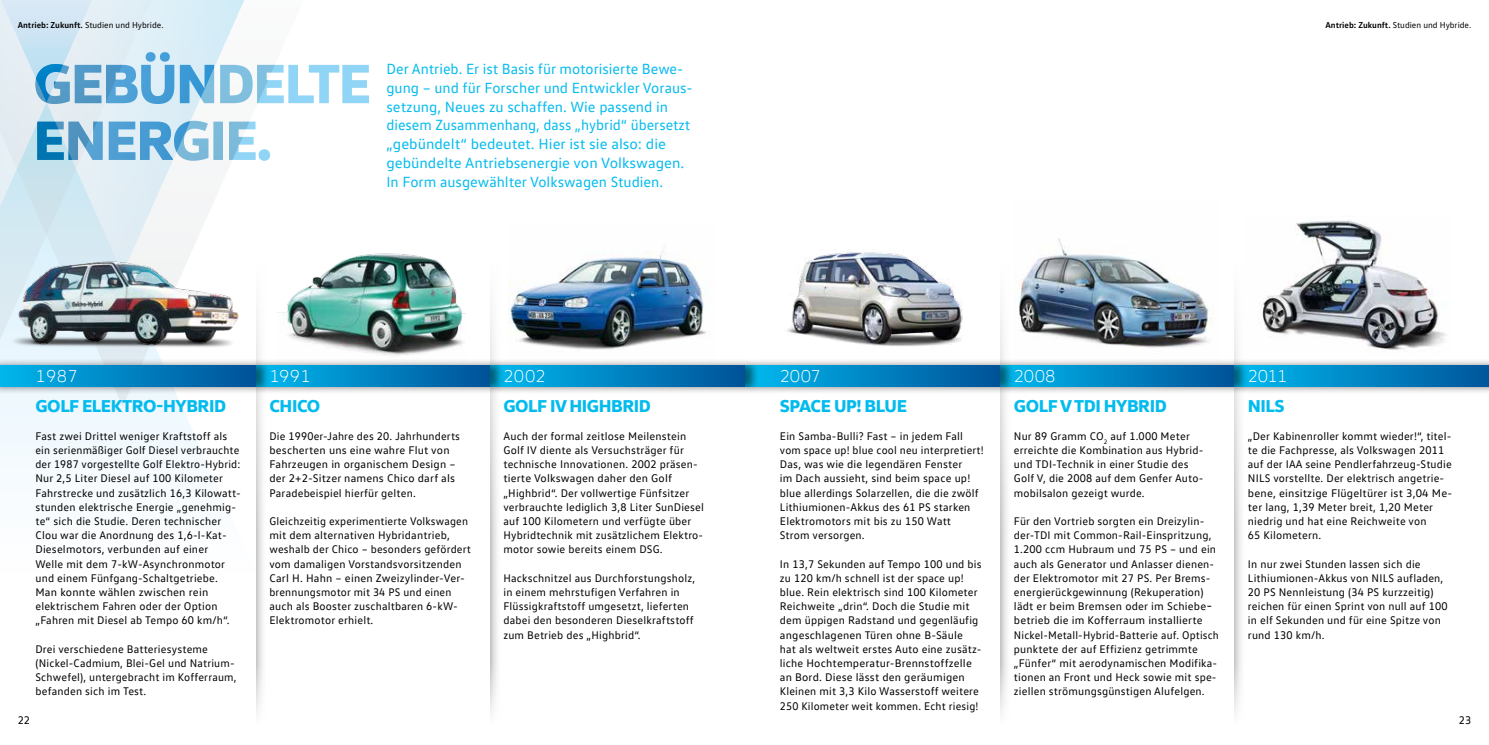
<style>
.page{position:relative;width:1489px;height:745px;background:#fff}
.page>*{position:absolute;margin:0;border:0;box-sizing:border-box;transform-origin:0 0}
.t1{font:800 17.5px "VW Head";letter-spacing:-.025em;color:#04bbee}
.t2{font:300 17.5px "VW Head";color:#fff}
.t3{font:15px/18.8px "VW Text";color:#04bbee}
.t4{font:11.25px/14.1px "VW Text";letter-spacing:.015em;color:#000}
.t5{font:8.75px "VW Text";color:#000}
.s1{font-weight:700}
</style>
<div class="page">
<svg style="left:0;top:273px;width:258px;height:304px"></svg>
<div style="left:1233px;top:357px;width:255px;height:37px;background:#000;opacity:.5"></div>
<div style="left:1233px;top:365px;width:255px;height:21px;background:linear-gradient(to right,#00baf0,#00559b)"></div>
<div style="left:999px;top:357px;width:249px;height:37px;background:#000;opacity:.5"></div>
<div style="left:999px;top:365px;width:234px;height:21px;background:linear-gradient(to right,#00baf0,#005298)"></div>
<div style="left:744px;top:357px;width:270px;height:37px;background:#000;opacity:.5"></div>
<div style="left:744px;top:365px;width:255px;height:21px;background:linear-gradient(to right,#00baf0,#005197)"></div>
<div style="left:489px;top:357px;width:270px;height:37px;background:#000;opacity:.5"></div>
<div style="left:489px;top:365px;width:255px;height:21px;background:linear-gradient(to right,#00baf0,#005197)"></div>
<div style="left:255px;top:357px;width:249px;height:37px;background:#000;opacity:.5"></div>
<div style="left:255px;top:365px;width:234px;height:21px;background:linear-gradient(to right,#00baef,#005198)"></div>
<div style="left:0;top:357px;width:270px;height:37px;background:#000;opacity:.5"></div>
<div style="left:0;top:365px;width:255px;height:21px;background:linear-gradient(to right,#00b6ec,#005197)"></div>
<img style="left:1261px;top:220px;width:186px;height:130px">
<img style="left:277px;top:253px;width:188px;height:108px">
<img style="left:1013px;top:238px;width:206px;height:127px">
<img style="left:761px;top:252px;width:219px;height:107px">
<img style="left:508px;top:251px;width:205px;height:108px">
<img style="left:4px;top:273px;width:247px;height:84px">
<svg style="left:0;top:0;width:369px;height:273px"></svg>
<p class="t5" style="left:18px;top:20px;width:147px"><span class="s1">Antrieb: Zukunft.</span> Studien und Hybride.</p>
<p class="t5" style="left:1325px;top:20px;width:147px"><span class="s1">Antrieb: Zukunft.</span> Studien und Hybride.</p>
<p class="t3" style="left:386px;top:59px;width:308px">Der Antrieb. Er ist Basis für motorisierte Bewe&shy;gung – und für Forscher und Entwickler Voraus&shy;setzung, Neues zu schaffen. Wie passend in diesem Zusammenhang, dass „hybrid“ übersetzt „gebündelt“ bedeutet. Hier ist sie also: die gebündelte Antriebsenergie von Volkswagen.<br>In Form ausgewählter Volkswagen Studien.</p>
<h1 class="t2" style="left:35px;top:365px;width:44px">1987</h1>
<h1 class="t1" style="left:35px;top:393px;width:192px">GOLF ELEKTRO-HYBRID</h1>
<p class="t4" style="left:35px;top:428px;width:207px">Fast zwei Drittel weniger Kraftstoff als ein serienmäßiger Golf Diesel verbrauchte der 1987 vorgestellte Golf Elektro-Hybrid:<br>Nur 2,5 Liter Diesel auf 100 Kilometer Fahrstrecke und zusätzlich 16,3 Kilowatt&shy;stunden elektrische Energie „genehmig&shy;te“ sich die Studie. Deren technischer Clou war die Anordnung des 1,6-l-Kat-Dieselmotors, verbunden auf einer<br>Welle mit dem 7-kW-Asynchronmotor und einem Fünfgang-Schaltgetriebe.<br>Man konnte wählen zwischen rein elektrischem Fahren oder der Option „Fahren mit Diesel ab Tempo 60 km/h“.</p>
<p class="t4" style="left:35px;top:641px;width:202px">Drei verschiedene Batteriesysteme (Nickel-Cadmium, Blei-Gel und Natrium-Schwefel), untergebracht im Kofferraum, befanden sich im Test.</p>
<h1 class="t2" style="left:269px;top:365px;width:43px">1991</h1>
<h1 class="t1" style="left:269px;top:393px;width:52px">CHICO</h1>
<p class="t4" style="left:269px;top:428px;width:192px">Die 1990er-Jahre des 20. Jahrhunderts bescherten uns eine wahre Flut von Fahrzeugen in organischem Design – der 2+2-Sitzer namens Chico darf als Paradebeispiel hierfür gelten.</p>
<p class="t4" style="left:269px;top:513px;width:203px">Gleichzeitig experimentierte Volkswagen mit dem alternativen Hybridantrieb, weshalb der Chico – besonders gefördert vom damaligen Vorstandsvorsitzenden Carl H. Hahn – einen Zweizylinder-Ver&shy;brennungsmotor mit 34 PS und einen auch als Booster zuschaltbaren 6-kW-Elektromotor erhielt.</p>
<h1 class="t2" style="left:503px;top:365px;width:44px">2002</h1>
<h1 class="t1" style="left:503px;top:393px;width:149px">GOLF IV HIGHBRID</h1>
<p class="t4" style="left:503px;top:428px;width:202px">Auch der formal zeitlose Meilenstein Golf IV diente als Versuchsträger für technische Innovationen. 2002 präsen&shy;tierte Volkswagen daher den Golf „Highbrid“. Der vollwertige Fünfsitzer verbrauchte lediglich 3,8 Liter SunDiesel auf 100 Kilometern und verfügte über Hybridtechnik mit zusätzlichem Elektro&shy;motor sowie bereits einem DSG.</p>
<p class="t4" style="left:503px;top:570px;width:193px">Hackschnitzel aus Durchforstungsholz, in einem mehrstufigen Verfahren in Flüssigkraftstoff umgesetzt, lieferten dabei den besonderen Dieselkraftstoff zum Betrieb des „Highbrid“.</p>
<h1 class="t2" style="left:780px;top:365px;width:42px">2007</h1>
<h1 class="t1" style="left:780px;top:393px;width:128px">SPACE UP! BLUE</h1>
<p class="t4" style="left:780px;top:428px;width:205px">Ein Samba-Bulli? Fast – in jedem Fall vom space up! blue cool neu interpretiert!<br>Das, was wie die legendären Fenster<br>im Dach aussieht, sind beim space up! blue allerdings Solarzellen, die die zwölf Lithiumionen-Akkus des 61 PS starken Elektromotors mit bis zu 150 Watt<br>Strom versorgen.</p>
<p class="t4" style="left:780px;top:556px;width:203px">In 13,7 Sekunden auf Tempo 100 und bis zu 120 km/h schnell ist der space up! blue. Rein elektrisch sind 100 Kilometer Reichweite „drin“. Doch die Studie mit dem üppigen Radstand und gegenläufig angeschlagenen Türen ohne B-Säule hat als weltweit erstes Auto eine zusätz&shy;liche Hochtemperatur-Brennstoffzelle an Bord. Diese lässt den geräumigen Kleinen mit 3,3 Kilo Wasserstoff weitere 250 Kilometer weit kommen. Echt riesig!</p>
<h1 class="t2" style="left:1013px;top:365px;width:43px">2008</h1>
<h1 class="t1" style="left:1013px;top:393px;width:154px">GOLF V TDI HYBRID</h1>
<p class="t4" style="left:1013px;top:428px;width:191px">Nur 89 Gramm CO<sub>2</sub> auf 1.000 Meter erreichte die Kombination aus Hybrid&shy;und TDI-Technik in einer Studie des Golf V, die 2008 auf dem Genfer Auto&shy;mobilsalon gezeigt wurde.</p>
<p class="t4" style="left:1013px;top:513px;width:206px">Für den Vortrieb sorgten ein Dreizylin&shy;der-TDI mit Common-Rail-Einspritzung, 1.200 ccm Hubraum und 75 PS – und ein auch als Generator und Anlasser dienen&shy;der Elektromotor mit 27 PS. Per Brems&shy;energierückgewinnung (Rekuperation) lädt er beim Bremsen oder im Schiebe&shy;betrieb die im Kofferraum installierte Nickel-Metall-Hybrid-Batterie auf. Optisch punktete der auf Effizienz getrimmte „Fünfer“ mit aerodynamischen Modifika&shy;tionen an Front und Heck sowie mit spe&shy;ziellen strömungsgünstigen Alufelgen.</p>
<h1 class="t2" style="left:1247px;top:365px;width:41px">2011</h1>
<h1 class="t1" style="left:1247px;top:393px;width:38px">NILS</h1>
<p class="t4" style="left:1247px;top:428px;width:206px">„Der Kabinenroller kommt wieder!“, titel&shy;te die Fachpresse, als Volkswagen 2011 auf der IAA seine Pendlerfahrzeug-Studie NILS vorstellte. Der elektrisch angetrie&shy;bene, einsitzige Flügeltürer ist 3,04 Me&shy;ter lang, 1,39 Meter breit, 1,20 Meter niedrig und hat eine Reichweite von<br>65 Kilometern.</p>
<p class="t4" style="left:1247px;top:556px;width:201px">In nur zwei Stunden lassen sich die Lithiumionen-Akkus von NILS aufladen, 20 PS Nennleistung (34 PS kurzzeitig) reichen für einen Sprint von null auf 100 in elf Sekunden und für eine Spitze von rund 130 km/h.</p>
<p class="t4" style="left:18px;top:712px;width:14px">22</p>
<p class="t4" style="left:1458px;top:712px;width:14px">23</p>
</div>
